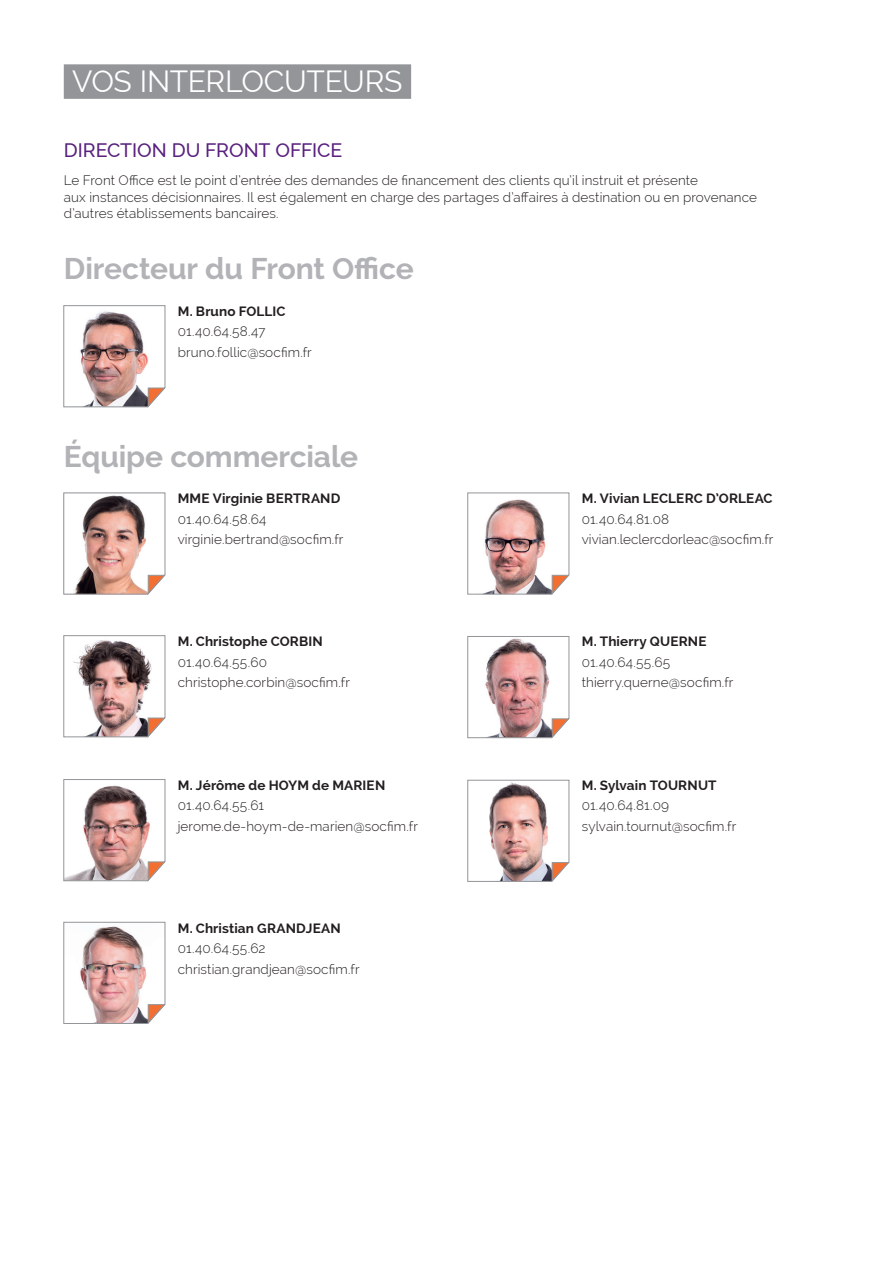
<style>
.page{position:relative;width:893px;height:1263px;background:#fff}
.page>*{position:absolute;margin:0;border:0;box-sizing:border-box;transform-origin:0 0}
.t1{font:700 30px "Raleway";letter-spacing:-.005em;color:#b2b3b7}
.t2{font:30px "Raleway";letter-spacing:-.01em;color:#fff}
.t3{font:500 19.5px "Raleway";letter-spacing:-.005em;color:#59217e}
.t4{font:300 13.5px/20.4px "Raleway";letter-spacing:.01em;color:#231f20}
.t5{font:700 13.5px "Raleway";letter-spacing:.01em;color:#231f20}
</style>
<div class="page">
<div style="left:64px;top:64px;width:347px;height:35px;background:#939598"></div>
<img style="left:63px;top:305px;width:103px;height:103px">
<svg style="left:63px;top:492px;width:103px;height:103px"></svg>
<img style="left:63px;top:635px;width:103px;height:103px">
<svg style="left:63px;top:779px;width:103px;height:103px"></svg>
<img style="left:63px;top:921px;width:103px;height:103px">
<img style="left:467px;top:492px;width:103px;height:103px">
<img style="left:467px;top:636px;width:103px;height:103px">
<svg style="left:467px;top:779px;width:103px;height:103px"></svg>
<h1 class="t2" style="left:72px;top:64px;width:332px">VOS INTERLOCUTEURS</h1>
<h2 class="t3" style="left:64px;top:138px;width:280px">DIRECTION DU FRONT OFFICE</h2>
<p class="t4" style="left:64px;top:173px;width:695px;line-height:16.2px">Le Front Office est le point d’entrée des demandes de financement des clients qu’il instruit et présente<br>aux instances décisionnaires. Il est également en charge des partages d’affaires à destination ou en provenance d’autres établissements bancaires.</p>
<h1 class="t1" style="left:64px;top:251px;width:351px">Directeur du Front Office</h1>
<p class="t5" style="left:178px;top:303px;width:109px">M. Bruno FOLLIC</p>
<p class="t4" style="left:178px;top:321px;width:136px">01.40.64.58.47 bruno.follic@socfim.fr</p>
<h1 class="t1" style="left:64px;top:439px;width:296px">Équipe commerciale</h1>
<p class="t5" style="left:178px;top:491px;width:164px">MME Virginie BERTRAND</p>
<p class="t4" style="left:178px;top:509px;width:167px">01.40.64.58.64 virginie.bertrand@socfim.fr</p>
<p class="t5" style="left:178px;top:634px;width:147px">M. Christophe CORBIN</p>
<p class="t4" style="left:178px;top:652px;width:174px">01.40.64.55.60 christophe.corbin@socfim.fr</p>
<p class="t5" style="left:178px;top:777px;width:209px">M. Jérôme de HOYM de MARIEN</p>
<p class="t4" style="left:178px;top:795px;width:242px">01.40.64.55.61 jerome.de-hoym-de-marien@socfim.fr</p>
<p class="t5" style="left:178px;top:920px;width:164px">M. Christian GRANDJEAN</p>
<p class="t4" style="left:178px;top:938px;width:183px">01.40.64.55.62 christian.grandjean@socfim.fr</p>
<p class="t5" style="left:582px;top:491px;width:192px">M. Vivian LECLERC D’ORLEAC</p>
<p class="t4" style="left:582px;top:509px;width:193px">01.40.64.81.08 vivian.leclercdorleac@socfim.fr</p>
<p class="t5" style="left:582px;top:634px;width:126px">M. Thierry QUERNE</p>
<p class="t4" style="left:582px;top:652px;width:153px">01.40.64.55.65 thierry.querne@socfim.fr</p>
<p class="t5" style="left:582px;top:777px;width:136px">M. Sylvain TOURNUT</p>
<p class="t4" style="left:582px;top:795px;width:156px">01.40.64.81.09 sylvain.tournut@socfim.fr</p>
</div>
